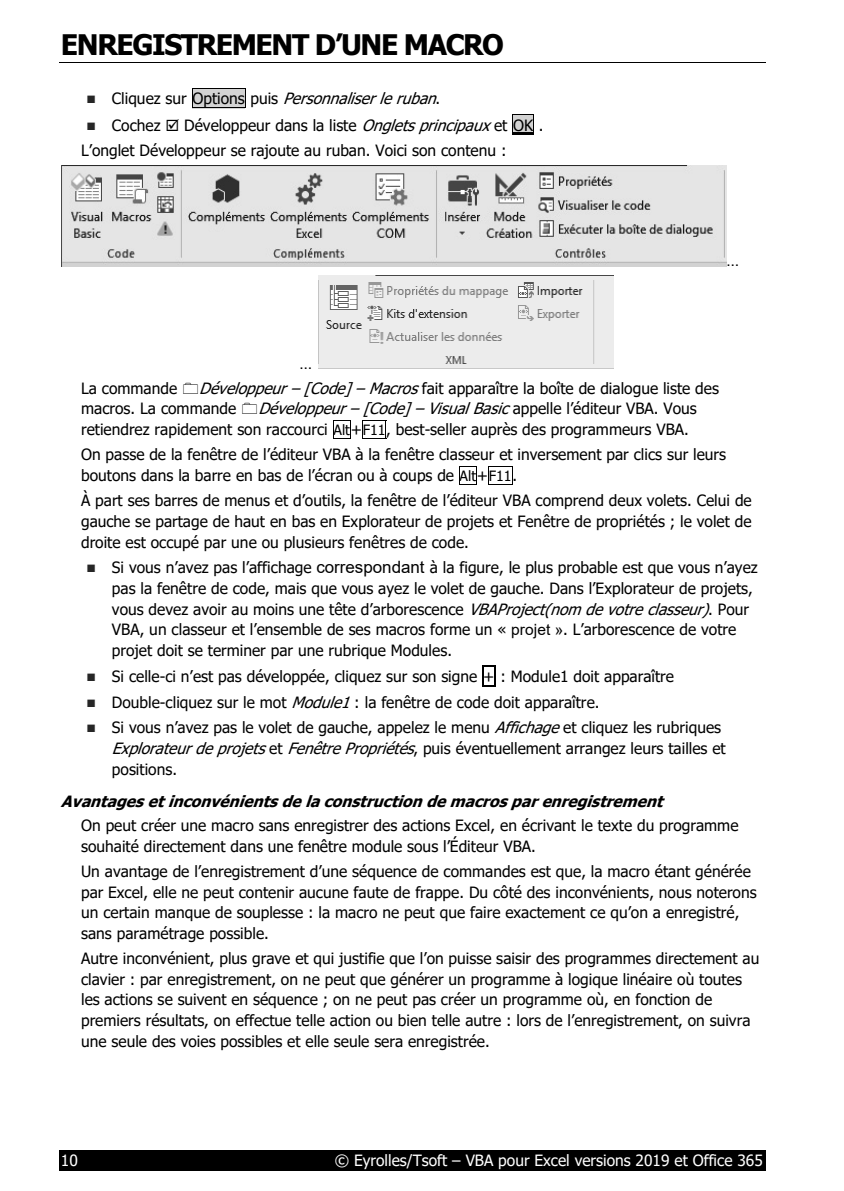
<style>
.page{position:relative;width:844px;height:1191px;background:#fff}
.page>*{position:absolute;margin:0;border:0;box-sizing:border-box;transform-origin:0 0}
.t1{font:700 28.18px "Tahoma";letter-spacing:-.05em;color:#000}
.t2{font:15.58px/20.7px "Tahoma";color:#000}
.t3{font:15.58px "Tahoma";color:#fff}
.s1{color:#262626}
.s2{font-style:italic}
.s3{font-size:14.17px}
.s4{font-family:"Arial";font-size:16.97px}
.s5{font-family:"Arial"}
.s6{font-weight:700;font-style:italic}
</style>
<div class="page">
<div style="left:59px;top:1150px;width:705px;height:20px;background:#000"></div>
<hr style="left:59px;top:62px;width:705px;height:1px;background:#000">
<div style="left:192px;top:88px;width:53px;height:20px;background:#d3d3d3"></div>
<hr style="left:192px;top:88px;width:53px;height:1px;background:#000">
<svg style="left:192px;top:89px;width:1px;height:18px"></svg>
<hr style="left:192px;top:107px;width:53px;height:1px;background:#000">
<svg style="left:245px;top:88px;width:1px;height:20px"></svg>
<div style="left:513px;top:114px;width:20px;height:21px;background:#000"></div>
<svg style="left:512px;top:115px;width:22px;height:20px"></svg>
<svg style="left:333px;top:420px;width:18px;height:19px"></svg>
<svg style="left:362px;top:420px;width:24px;height:19px"></svg>
<svg style="left:459px;top:466px;width:18px;height:19px"></svg>
<svg style="left:488px;top:466px;width:24px;height:19px"></svg>
<svg style="left:482px;top:665px;width:13px;height:21px"></svg>
<img style="left:61px;top:166px;width:664px;height:100px">
<img style="left:318px;top:275px;width:295px;height:93px">
<p class="t1" style="left:61px;top:25px;width:444px">ENREGISTREMENT D’UNE MACRO</p>
<p class="t2" style="left:86px;top:89px;width:358px"><span class="s1">■</span> C l i q u e z s u r O p t i o n s p u i s <span class="s2">Personnaliserleruban</span>.</p>
<p class="t2" style="left:81px;top:113px;width:463px;line-height:25.6px;text-indent:5px"><span class="s1">■</span> Cochez ☑ Développeur dans la liste <span class="s2">Ongletsprincipaux</span>et OK .<br>L’onglet Développeur se rajoute au ruban. Voici son contenu :</p>
<p class="t2" style="left:299px;top:353px;width:14px">…</p>
<p class="t2" style="left:726px;top:251px;width:14px">…</p>
<p class="t2" style="left:81px;top:378px;width:639px;text-indent:118px"><span class="s2">Développeur–[Code]–Macros</span>fait apparaître la boîte de dialogue liste des macros. La commande</p>
<p class="t2" style="left:81px;top:378px;width:98px">La commande</p>
<p class="t2" style="left:81px;top:399px;width:617px;text-indent:177px"><span class="s2">Développeur–[Code]–VisualBasic</span>a p p e l l e l ’ é d i t e u r V B A . V o u s retiendrez rapidement son raccourci <span class="s3">Alt</span>+<span class="s3">F11</span>, best-seller auprès des programmeurs VBA.</p>
<p class="t2" style="left:81px;top:445px;width:646px">On passe de la fenêtre de l’éditeur VBA à la fenêtre classeur et inversement par clics sur leurs boutons dans la barre en bas de l’écran ou à coups de <span class="s3">Alt</span>+<span class="s3">F11</span>.</p>
<p class="t2" style="left:81px;top:491px;width:672px;text-align:justify">À part ses barres de menus et d’outils, la fenêtre de l’éditeur VBA comprend deux volets. Celui de gauche se partage de haut en bas en Explorateur de projets et Fenêtre de propriétés ; le volet de droite est occupé par une ou plusieurs fenêtres de code.</p>
<p class="t2" style="left:112px;top:558px;width:647px;text-indent:-25px"><span class="s1">■</span> Si vous n’avez pas l’affichage <span class="s4">correspondant</span> à la figure, le plus probable est que vous n’ayez pas la fenêtre de code, mais que vous ayez le volet de gauche. Dans l’Explorateur de projets, vous devez avoir au moins une tête d’arborescence <span class="s2">VBAProject(nomdevotreclasseur)</span>. Pour VBA, un classeur et l’ensemble de ses macros forme un « <span class="s5">projet »</span>. L’arborescence de votre projet doit se terminer par une rubrique Modules.</p>
<p class="t2" style="left:86px;top:667px;width:589px"><span class="s1">■</span> Si celle-ci n’est pas développée, cliquez sur son signe + : Module1 doit apparaître</p>
<p class="t2" style="left:86px;top:693px;width:514px"><span class="s1">■</span> Double-cliquez sur le mot <span class="s2">Module1</span>: la fenêtre de code doit apparaître.</p>
<p class="t2" style="left:112px;top:718px;width:615px;text-indent:-25px"><span class="s1">■</span> Si vous n’avez pas le volet de gauche, appelez le menu <span class="s2">Affichage</span>et cliquez les rubriques<br><span class="s2">Explorateurdeprojets</span>et <span class="s2">FenêtrePropriétés</span>, puis éventuellement arrangez leurs tailles et positions.</p>
<p class="t2" style="left:81px;top:789px;width:658px;line-height:24.8px;text-indent:-20px"><span class="s6">Avantagesetinconvénientsdelaconstructiondemacrosparenregistrement<br></span>On peut créer une macro sans enregistrer des actions Excel, en écrivant le texte du programme</p>
<p class="t2" style="left:81px;top:834px;width:671px;line-height:25px">souhaité directement dans une fenêtre module sous l’Éditeur VBA.<br>Un avantage de l’enregistrement d’une séquence de commandes est que, la macro étant générée</p>
<p class="t2" style="left:81px;top:882px;width:676px">par Excel, elle ne peut contenir aucune faute de frappe. Du côté des inconvénients, nous noterons un certain manque de souplesse : la macro ne peut que faire exactement ce qu’on a enregistré, sans paramétrage possible.</p>
<p class="t2" style="left:81px;top:948px;width:679px">Autre inconvénient, plus grave et qui justifie que l’on puisse saisir des programmes directement au clavier : par enregistrement, on ne peut que générer un programme à logique linéaire où toutes les actions se suivent en séquence ; on ne peut pas créer un programme où, en fonction de premiers résultats, on effectue telle action ou bien telle autre : lors de l’enregistrement, on suivra une seule des voies possibles et elle seule sera enregistrée.</p>
<p class="t3" style="left:61px;top:1149px;width:18px">10</p>
<p class="t3" style="left:334px;top:1149px;width:429px">© Eyrolles/Tsoft – VBA pour Excel versions 2019 et Office 365</p>
</div>
